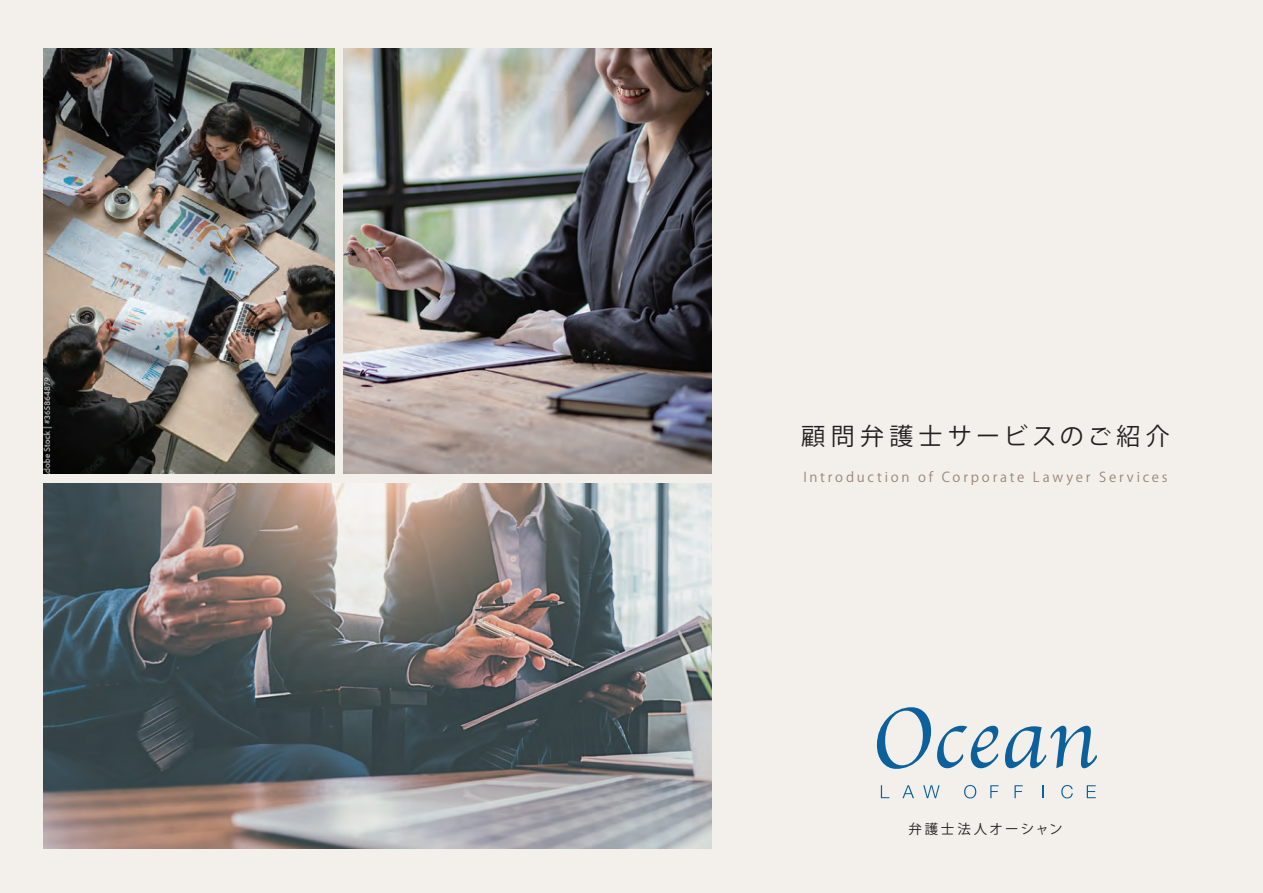
<style>
.page{position:relative;width:1263px;height:893px;background:#f3f0eb}
.page>*{position:absolute;margin:0;border:0;box-sizing:border-box;transform-origin:0 0}
.t1{font:24px "Koz Go Pro";letter-spacing:.21em;color:#231f20}
.t2{font:13.5px "Koz Go Pr 6 N";letter-spacing:.205em;color:#9b8679}
.t3{font:13.5px "Koz Go Pro";letter-spacing:.165em;color:#231f20}
</style>
<div class="page">
<svg style="left:881px;top:785px;width:8px;height:13px"></svg>
<svg style="left:902px;top:785px;width:12px;height:13px"></svg>
<svg style="left:923px;top:785px;width:17px;height:13px"></svg>
<svg style="left:964px;top:785px;width:12px;height:13px"></svg>
<svg style="left:990px;top:785px;width:8px;height:13px"></svg>
<svg style="left:1014px;top:785px;width:9px;height:13px"></svg>
<svg style="left:1042px;top:785px;width:1px;height:13px"></svg>
<svg style="left:1061px;top:785px;width:12px;height:13px"></svg>
<svg style="left:1087px;top:785px;width:9px;height:13px"></svg>
<svg style="left:877px;top:707px;width:54px;height:62px"></svg>
<svg style="left:937px;top:726px;width:61px;height:42px"></svg>
<svg style="left:1005px;top:726px;width:92px;height:42px"></svg>
<img style="left:44px;top:48px;width:290px;height:426px">
<img style="left:44px;top:483px;width:667px;height:366px">
<img style="left:343px;top:48px;width:368px;height:426px">
<h1 class="t1" style="left:801px;top:421px;width:370px">顧問弁護士サービスのご紹介</h1>
<p class="t2" style="left:803px;top:469px;width:366px">Introduction of Corporate Lawyer Services</p>
<p class="t3" style="left:908px;top:820px;width:156px">弁護士法人オーシャン</p>
</div>
